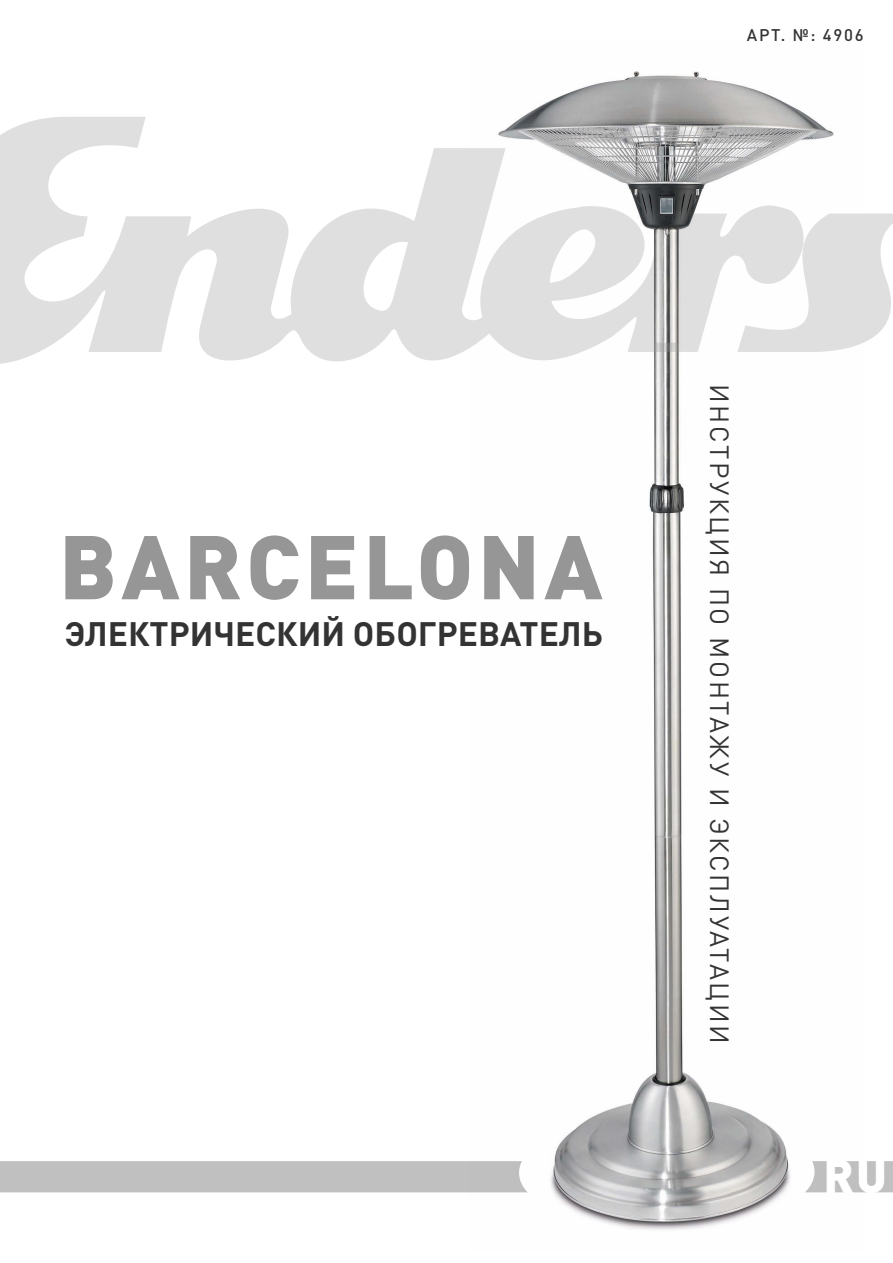
<style>
.page{position:relative;width:893px;height:1263px;background:#fff}
.page>*{position:absolute;margin:0;border:0;box-sizing:border-box;transform-origin:0 0}
.t1{font:900 88.8px "DIN Pro";letter-spacing:.05em;color:#969696}
.t2{font:900 46.8px "DIN Pro";color:#fff}
.t3{font:700 33.45px "DIN Pro";color:#333}
.t4{font:26.1px "DIN Pro";letter-spacing:.1em;color:#333}
.t5{font:500 16.65px "DIN Pro";letter-spacing:.1em;color:#333}
</style>
<div class="page">
<img style="left:468px;top:71px;width:396px;height:1159px">
<div style="left:0;top:1161px;width:528px;height:31px;background:#c0c0c0"></div>
<svg style="left:805px;top:1161px;width:88px;height:31px;background:#c4c4c4"></svg>
<svg style="left:0;top:117px;width:893px;height:247px;fill:#dfdfdf"></svg>
<img style="left:498px;top:117px;width:335px;height:225px">
<p class="t5" style="left:747px;top:24px;width:118px">АРТ. №: 4906</p>
<p class="t1" style="left:59px;top:507px;width:545px">BARCELONA</p>
<p class="t3" style="left:65px;top:611px;width:540px">ЭЛЕКТРИЧЕСКИЙ ОБОГРЕВАТЕЛЬ</p>
<p class="t4" style="left:737px;top:384px;width:661px;rotate:90deg">ИНСТРУКЦИЯ ПО МОНТАЖУ И ЭКСПЛУАТАЦИИ</p>
<p class="t2" style="left:823px;top:1145px;width:65px">RU</p>
</div>
